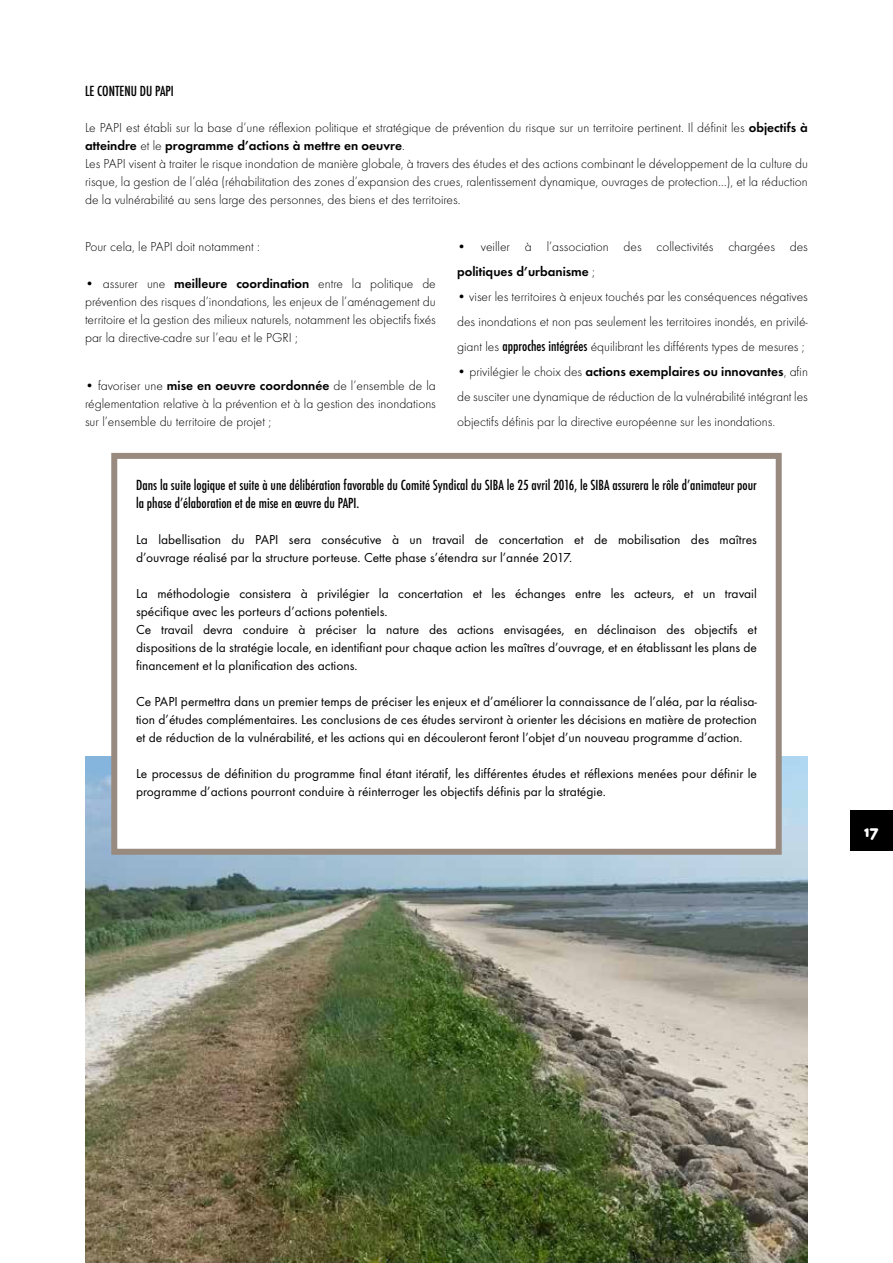
<style>
.page{position:relative;width:893px;height:1263px;background:#fff}
.page>*{position:absolute;margin:0;border:0;box-sizing:border-box;transform-origin:0 0}
.t1{font:18px "Arista 2.0";color:#fff}
.t2{font:300 13.5px/18.1px "Futura T";color:#000;text-align:justify}
.t3{font:13.5px/18px "Futura T";color:#000}
.t4{font:500 condensed 13.5px/18px "Futura";color:#000}
.s1{font-weight:600}
.s2{font-family:"Futura";font-weight:500;font-stretch:condensed}
</style>
<div class="page">
<div style="left:850px;top:810px;width:43px;height:40px;background:#000"></div>
<img style="left:85px;top:757px;width:723px;height:506px">
<svg style="left:108px;top:452px;width:677px;height:406px"></svg>
<p class="t4" style="left:85px;top:82px;width:90px">LE CONTENU DU PAPI</p>
<p class="t2" style="left:85px;top:119px;width:724px;text-align:left">Le PAPI est établi sur la base d’une réflexion politique et stratégique de prévention du risque sur un territoire pertinent. Il définit les <span class="s1">objectifs à atteindre</span> et le <span class="s1">programme d’actions à mettre en oeuvre</span>.<br>Les PAPI visent à traiter le risque inondation de manière globale, à travers des études et des actions combinant le développement de la culture du risque, la gestion de l’aléa (réhabilitation des zones d’expansion des crues, ralentissement dynamique, ouvrages de protection…), et la réduction de la vulnérabilité au sens large des personnes, des biens et des territoires.</p>
<p class="t2" style="left:85px;top:238px;width:176px">Pour cela, le PAPI doit notamment :</p>
<p class="t2" style="left:85px;top:274px;width:352px">• assurer une <span class="s1">meilleure coordination</span> entre la politique de prévention des risques d’inondations, les enjeux de l’aménagement du territoire et la gestion des milieux naturels, notamment les objectifs fixés par la directive-cadre sur l’eau et le PGRI ;</p>
<p class="t2" style="left:85px;top:376px;width:352px">• favoriser une <span class="s1">mise en oeuvre coordonnée</span> de l’ensemble de la réglementation relative à la prévention et à la gestion des inondations sur l’ensemble du territoire de projet ;</p>
<p class="t2" style="left:457px;top:234px;width:352px;line-height:24.9px">• veiller à l’association des collectivités chargées des <span class="s1">politiques d’urbanisme</span> ;</p>
<p class="t2" style="left:457px;top:284px;width:352px;line-height:24.9px">• viser les territoires à enjeux touchés par les conséquences négatives des inondations et non pas seulement les territoires inondés, en privilé&shy;giant les <span class="s2">approches intégrées</span> équilibrant les différents types de mesures ;</p>
<p class="t2" style="left:457px;top:359px;width:352px;line-height:24.9px">• privilégier le choix des <span class="s1">actions exemplaires ou innovantes</span>, afin de susciter une dynamique de réduction de la vulnérabilité intégrant les objectifs définis par la directive européenne sur les inondations.</p>
<p class="t4" style="left:136px;top:476px;width:622px">Dans la suite logique et suite à une délibération favorable du Comité Syndical du SIBA le 25 avril 2016, le SIBA assurera le rôle d’animateur pour la phase d’élaboration et de mise en œuvre du PAPI.</p>
<p class="t3" style="left:136px;top:530px;width:622px">La labellisation du PAPI sera consécutive à un travail de concertation et de mobilisation des maîtres d’ouvrage réalisé par la structure porteuse. Cette phase s’étendra sur l’année 2017.</p>
<p class="t3" style="left:136px;top:584px;width:622px">La méthodologie consistera à privilégier la concertation et les échanges entre les acteurs, et un travail spécifique avec les porteurs d’actions potentiels.<br>Ce travail devra conduire à préciser la nature des actions envisagées, en déclinaison des objectifs et dispositions de la stratégie locale, en identifiant pour chaque action les maîtres d’ouvrage, et en établissant les plans de financement et la planification des actions.</p>
<p class="t3" style="left:136px;top:692px;width:622px;text-align:justify">Ce PAPI permettra dans un premier temps de préciser les enjeux et d’améliorer la connaissance de l’aléa, par la réalisa&shy;tion d’études complémentaires. Les conclusions de ces études serviront à orienter les décisions en matière de protection et de réduction de la vulnérabilité, et les actions qui en découleront feront l’objet d’un nouveau programme d’action.</p>
<p class="t3" style="left:136px;top:764px;width:622px">Le processus de définition du programme final étant itératif, les différentes études et réflexions menées pour définir le programme d’actions pourront conduire à réinterroger les objectifs définis par la stratégie.</p>
<h1 class="t1" style="left:864px;top:820px;width:16px">17</h1>
</div>
